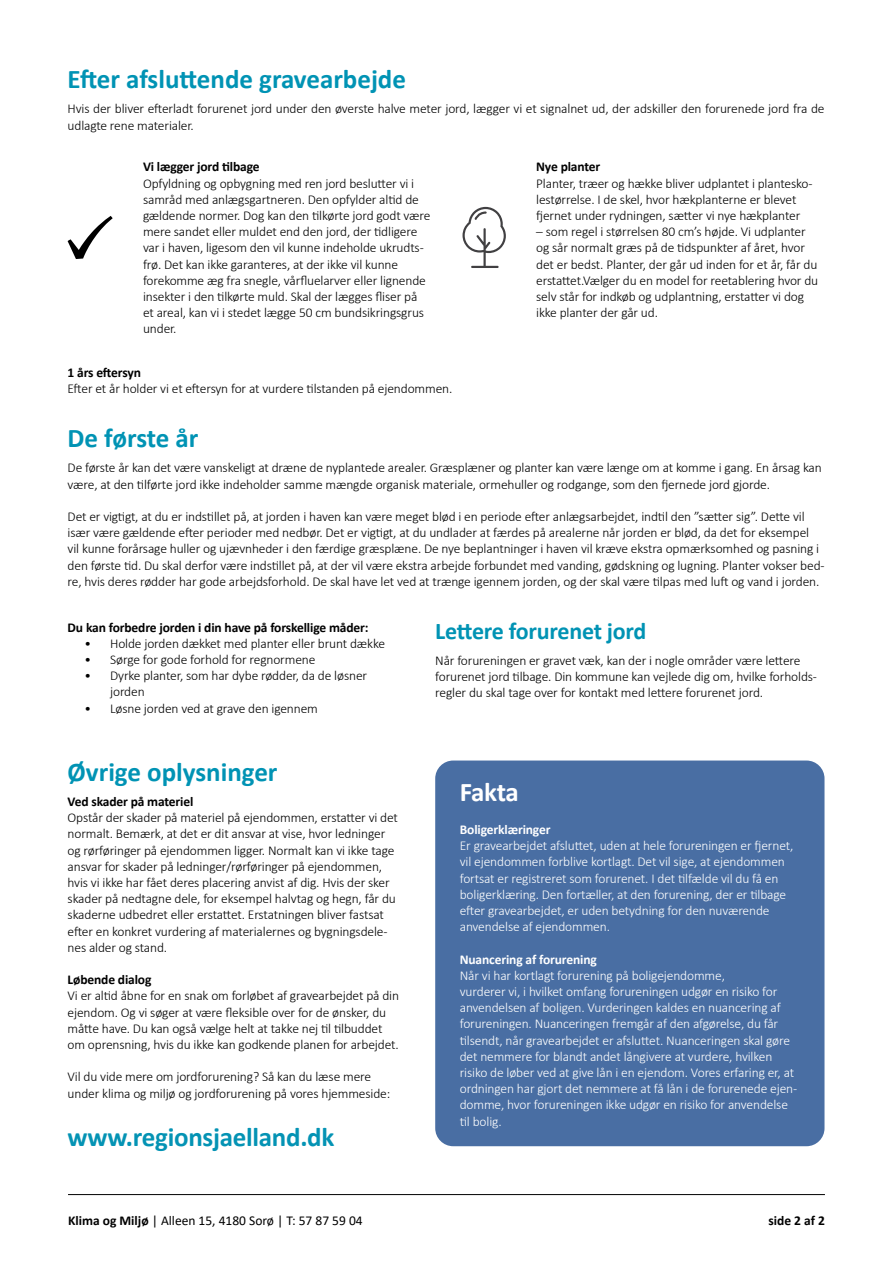
<style>
.page{position:relative;width:893px;height:1263px;background:#fff}
.page>*{position:absolute;margin:0;border:0;box-sizing:border-box;transform-origin:0 0}
.t1{font:700 27px "Calibri";color:#0093b4}
.t2{font:700 27px "Calibri";letter-spacing:-.01em;color:#0493b4}
.t3{font:700 27px "Calibri";letter-spacing:-.02em;color:#fff}
.t4{font:700 24px "Calibri";letter-spacing:-.01em;color:#0093b4}
.t5{font:300 13.5px/16.2px "Calibri";letter-spacing:-.01em;color:#000}
.t6{font:300 13.5px/16.2px "Calibri";letter-spacing:-.01em;color:#fff}
.t7{font:700 13.5px "Calibri";letter-spacing:-.01em;color:#000}
.t8{font:13.5px "Calibri";color:#000}
.t9{font:700 13.5px "Calibri";letter-spacing:-.01em;color:#fff}
.s1{font-weight:700}
</style>
<div class="page">
<div style="left:435px;top:760px;width:389px;height:386px;background:#496ea3;border-radius:18px"></div>
<svg style="left:462px;top:207px;width:44px;height:61px"></svg>
<svg style="left:68px;top:216px;width:45px;height:43px"></svg>
<hr style="left:68px;top:1194px;width:757px;height:1px;background:#000">
<h1 class="t1" style="left:68px;top:60px;width:340px">Efter afsluttende gravearbejde</h1>
<p class="t5" style="left:68px;top:101px;width:758px">Hvis der bliver efterladt forurenet jord under den øverste halve meter jord, lægger vi et signalnet ud, der adskiller den forurenede jord fra de udlagte rene materialer.</p>
<p class="t7" style="left:143px;top:157px;width:118px">Vi lægger jord tilbage</p>
<p class="t5" style="left:143px;top:175px;width:289px">Opfyldning og opbygning med ren jord beslutter vi i samråd med anlægsgartneren. Den opfylder altid de gældende normer. Dog kan den tilkørte jord godt være mere sandet eller muldet end den jord, der tidligere var i haven, ligesom den vil kunne indeholde ukrudts&shy;frø. Det kan ikke garanteres, at der ikke vil kunne forekomme æg fra snegle, vårfluelarver eller lignende insekter i den tilkørte muld. Skal der lægges fliser på et areal, kan vi i stedet lægge 50 cm bundsikringsgrus under.</p>
<p class="t7" style="left:68px;top:363px;width:75px">1 års eftersyn</p>
<p class="t5" style="left:68px;top:381px;width:386px">Efter et år holder vi et eftersyn for at vurdere tilstanden på ejendommen.</p>
<p class="t7" style="left:536px;top:157px;width:66px">Nye planter</p>
<p class="t5" style="left:536px;top:175px;width:278px">Planter, træer og hække bliver udplantet i plantesko&shy;lestørrelse. I de skel, hvor hækplanterne er blevet fjernet under rydningen, sætter vi nye hækplanter</p>
<p class="t5" style="left:536px;top:223px;width:284px">– som regel i størrelsen 80 cm’s højde. Vi udplanter og sår normalt græs på de tidspunkter af året, hvor det er bedst. Planter, der går ud inden for et år, får du erstattet.Vælger du en model for reetablering hvor du selv står for indkøb og udplantning, erstatter vi dog ikke planter der går ud.</p>
<h1 class="t1" style="left:68px;top:419px;width:132px">De første år</h1>
<p class="t5" style="left:68px;top:460px;width:756px">De første år kan det være vanskeligt at dræne de nyplantede arealer. Græsplæner og planter kan være længe om at komme i gang. En årsag kan være, at den tilførte jord ikke indeholder samme mængde organisk materiale, ormehuller og rodgange, som den fjernede jord gjorde.</p>
<p class="t5" style="left:68px;top:508px;width:758px">Det er vigtigt, at du er indstillet på, at jorden i haven kan være meget blød i en periode efter anlægsarbejdet, indtil den ”sætter sig”. Dette vil især være gældende efter perioder med nedbør. Det er vigtigt, at du undlader at færdes på arealerne når jorden er blød, da det for eksempel<br>vil kunne forårsage huller og ujævnheder i den færdige græsplæne. De nye beplantninger i haven vil kræve ekstra opmærksomhed og pasning i den første tid. Du skal derfor være indstillet på, at der vil være ekstra arbejde forbundet med vanding, gødskning og lugning. Planter vokser bed&shy;re, hvis deres rødder har gode arbejdsforhold. De skal have let ved at trænge igennem jorden, og der skal være tilpas med luft og vand i jorden.</p>
<p class="t7" style="left:68px;top:617px;width:302px">Du kan forbedre jorden i din have på forskellige måder:</p>
<p class="t5" style="left:85px;top:635px;width:302px">• Holde jorden dækket med planter eller brunt dække</p>
<p class="t5" style="left:85px;top:651px;width:232px">• Sørge for gode forhold for regnormene</p>
<p class="t5" style="left:110px;top:667px;width:259px;text-indent:-26px">• Dyrke planter, som har dybe rødder, da de løsner jorden</p>
<p class="t5" style="left:85px;top:700px;width:235px">• Løsne jorden ved at grave den igennem</p>
<h1 class="t1" style="left:68px;top:753px;width:211px">Øvrige oplysninger</h1>
<p class="t7" style="left:68px;top:792px;width:127px">Ved skader på materiel</p>
<p class="t5" style="left:68px;top:809px;width:332px">Opstår der skader på materiel på ejendommen, erstatter vi det normalt. Bemærk, at det er dit ansvar at vise, hvor ledninger og rørføringer på ejendommen ligger. Normalt kan vi ikke tage ansvar for skader på ledninger/rørføringer på ejendommen, hvis vi ikke har fået deres placering anvist af dig. Hvis der sker skader på nedtagne dele, for eksempel halvtag og hegn, får du skaderne udbedret eller erstattet. Erstatningen bliver fastsat efter en konkret vurdering af materialernes og bygningsdele&shy;nes alder og stand.</p>
<p class="t7" style="left:68px;top:970px;width:85px">Løbende dialog</p>
<p class="t5" style="left:68px;top:988px;width:333px">Vi er altid åbne for en snak om forløbet af gravearbejdet på din ejendom. Og vi søger at være fleksible over for de ønsker, du måtte have. Du kan også vælge helt at takke nej til tilbuddet om oprensning, hvis du ikke kan godkende planen for arbejdet.</p>
<p class="t5" style="left:68px;top:1069px;width:324px">Vil du vide mere om jordforurening? Så kan du læse mere under klima og miljø og jordforurening på vores hjemmeside:</p>
<h1 class="t2" style="left:68px;top:1118px;width:268px">www.regionsjaelland.dk</h1>
<h2 class="t4" style="left:435px;top:614px;width:213px">Lettere forurenet jord</h2>
<p class="t5" style="left:435px;top:652px;width:383px">Når forureningen er gravet væk, kan der i nogle områder være lettere forurenet jord tilbage. Din kommune kan vejlede dig om, hvilke forholds&shy;regler du skal tage over for kontakt med lettere forurenet jord.</p>
<h1 class="t3" style="left:460px;top:773px;width:61px">Fakta</h1>
<p class="t9" style="left:460px;top:820px;width:92px">Boligerklæringer</p>
<p class="t6" style="left:460px;top:837px;width:335px">Er gravearbejdet afsluttet, uden at hele forureningen er fjernet, vil ejendommen forblive kortlagt. Det vil sige, at ejendommen fortsat er registreret som forurenet. I det tilfælde vil du få en boligerklæring. Den fortæller, at den forurening, der er tilbage efter gravearbejdet, er uden betydning for den nuværende anvendelse af ejendommen.</p>
<p class="t9" style="left:460px;top:949px;width:139px">Nuancering af forurening</p>
<p class="t6" style="left:460px;top:967px;width:339px">Når vi har kortlagt forurening på boligejendomme,<br>vurderer vi, i hvilket omfang forureningen udgør en risiko for anvendelsen af boligen. Vurderingen kaldes en nuancering af forureningen. Nuanceringen fremgår af den afgørelse, du får tilsendt, når gravearbejdet er afsluttet. Nuanceringen skal gøre det nemmere for blandt andet långivere at vurdere, hvilken risiko de løber ved at give lån i en ejendom. Vores erfaring er, at ordningen har gjort det nemmere at få lån i de forurenede ejen&shy;domme, hvor forureningen ikke udgør en risiko for anvendelse til bolig.</p>
<p class="t8" style="left:68px;top:1211px;width:296px"><span class="s1">Klima og Miljø</span> | Alleen 15, 4180 Sorø | T: 57 87 59 04</p>
<p class="t7" style="left:768px;top:1211px;width:58px">side 2 af 2</p>
</div>
